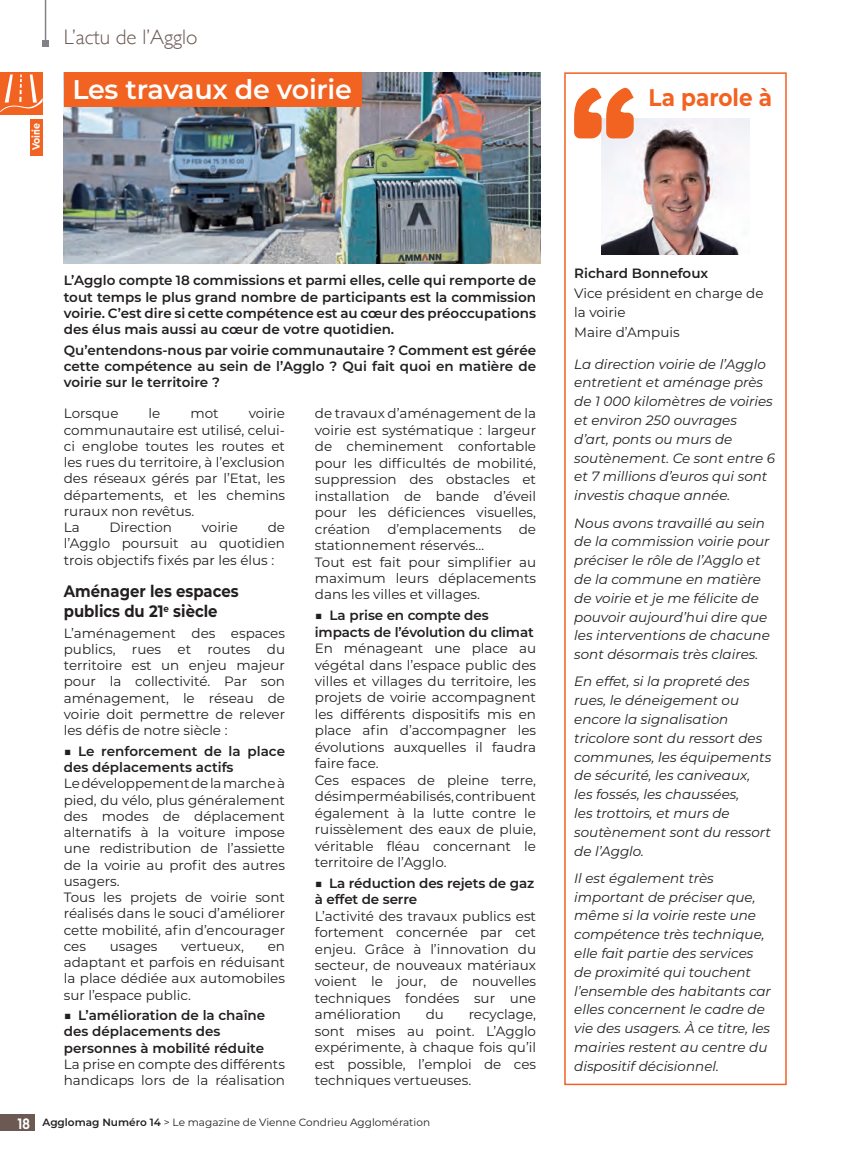
<style>
.page{position:relative;width:851px;height:1149px;background:#fff}
.page>*{position:absolute;margin:0;border:0;box-sizing:border-box;transform-origin:0 0}
.t1{font:600 27px "Montserrat";letter-spacing:-.01em;color:#fff}
.t2{font:700 24px "Montserrat";color:#f26221;scale:.9 1}
.t3{font:300 21px "Gill Sans";color:#6b5952}
.t4{font:700 16.5px/19.8px "Montserrat";color:#231f20;scale:.9 1}
.t5{font:700 15px "Montserrat";color:#fff;scale:.75 1}
.t6{font:13.5px/16.5px "Montserrat";color:#231f20;text-align:justify}
.t7{font:italic 13.5px/18.8px "Montserrat";color:#231f20}
.t8{font:600 13.5px/16.2px "Montserrat";color:#231f20}
.t9{font:10.5px "Montserrat";color:#231f20}
.t10{font:700 10.5px "Montserrat";letter-spacing:-.03em;color:#fff;scale:.9 1}
.s1{font-weight:600}
</style>
<div class="page">
<div style="left:0;top:1114px;width:34px;height:16px;background:#6b5952"></div>
<hr style="left:45px;top:0;width:1px;height:44px;background:#808285">
<svg style="left:43px;top:41px;width:6px;height:6px"></svg>
<img style="left:601px;top:118px;width:148px;height:136px">
<div style="left:564px;top:72px;width:222px;height:1012px;border:2px solid #f26221"></div>
<svg style="left:574px;top:87px;width:59px;height:51px"></svg>
<img style="left:64px;top:72px;width:476px;height:192px">
<div style="left:64px;top:72px;width:298px;height:34px;background:#f26221"></div>
<div style="left:30px;top:119px;width:13px;height:36px;background:#f26221"></div>
<div style="left:0;top:72px;width:43px;height:43px;background:#f26221"></div>
<svg style="left:0;top:74px;width:43px;height:38px"></svg>
<p class="t10" style="left:29px;top:150px;width:31px;rotate:-90deg">Voirie</p>
<p class="t3" style="left:64px;top:21px;width:135px">L’actu de l’Agglo</p>
<p class="t1" style="left:72px;top:70px;width:281px">Les travaux de voirie</p>
<p class="t2" style="left:648px;top:80px;width:139px">La parole à</p>
<p class="t8" style="left:64px;top:272px;width:473px;text-align:justify">L’Agglo compte 18 commissions et parmi elles, celle qui remporte de tout temps le plus grand nombre de participants est la commission voirie. C’est dire si cette compétence est au cœur des préoccupations des élus mais aussi au cœur de votre quotidien.</p>
<p class="t8" style="left:64px;top:341px;width:473px;text-align:justify">Qu’entendons-nous par voirie communautaire ? Comment est gérée cette compétence au sein de l’Agglo ? Qui fait quoi en matière de voirie sur le territoire ?</p>
<p class="t6" style="left:64px;top:405px;width:223px;text-indent:185px">voirie communautaire est utilisé, celui&shy;ci englobe toutes les routes et les rues du territoire, à l’exclusion des réseaux gérés par l’Etat, les départements, et les chemins ruraux non revêtus.</p>
<p class="t6" style="left:64px;top:518px;width:17px">La</p>
<p class="t6" style="left:109px;top:518px;width:64px">Direction</p>
<p class="t6" style="left:202px;top:518px;width:38px">voirie</p>
<p class="t6" style="left:64px;top:405px;width:56px">Lorsque</p>
<p class="t6" style="left:148px;top:405px;width:13px">le</p>
<p class="t6" style="left:190px;top:405px;width:30px">mot</p>
<p class="t6" style="left:64px;top:518px;width:223px;text-indent:204px">de l’Agglo poursuit au quotidien trois objectifs fixés par les élus :</p>
<p class="t4" style="left:64px;top:580px;width:196px">Aménager les espaces publics du 21<sup>e</sup> siècle</p>
<p class="t6" style="left:64px;top:624px;width:223px">L’aménagement des espaces publics, rues et routes du territoire est un enjeu majeur pour la collectivité. Par son aménagement, le réseau de voirie doit permettre de relever les défis de notre siècle :</p>
<p class="t8" style="left:64px;top:742px;width:223px">■ Le renforcement de la place des déplacements actifs</p>
<p class="t6" style="left:64px;top:774px;width:223px">Le développement de la marche à pied, du vélo, plus généralement des modes de déplacement alternatifs à la voiture impose une redistribution de l’assiette de la voirie au profit des autres usagers.</p>
<p class="t6" style="left:64px;top:888px;width:223px">Tous les projets de voirie sont réalisés dans le souci d’améliorer cette mobilité, afin d’encourager ces</p>
<p class="t6" style="left:110px;top:937px;width:49px">usages</p>
<p class="t6" style="left:181px;top:937px;width:64px">vertueux,</p>
<p class="t6" style="left:64px;top:937px;width:223px;text-indent:204px">en adaptant et parfois en réduisant la place dédiée aux automobiles sur l’espace public.</p>
<p class="t8" style="left:64px;top:1006px;width:203px">■ L’amélioration de la chaîne des déplacements des personnes à mobilité réduite</p>
<p class="t6" style="left:64px;top:1055px;width:223px">La prise en compte des différents handicaps lors de la réalisation</p>
<p class="t6" style="left:315px;top:405px;width:223px">de travaux d’aménagement de la voirie est systématique : largeur de cheminement confortable pour les difficultés de mobilité, suppression des obstacles et installation de bande d’éveil pour les déficiences visuelles, création</p>
<p class="t6" style="left:387px;top:520px;width:116px">d’emplacements</p>
<p class="t6" style="left:518px;top:520px;width:19px">de</p>
<p class="t6" style="left:315px;top:536px;width:171px">stationnement réservés…</p>
<p class="t6" style="left:315px;top:553px;width:223px">Tout est fait pour simplifier au maximum leurs déplacements dans les villes et villages.</p>
<p class="t8" style="left:315px;top:606px;width:220px">■ La prise en compte des impacts de l’évolution du climat</p>
<p class="t6" style="left:315px;top:639px;width:223px">En ménageant une place au végétal dans l’espace public des villes et villages du territoire, les projets de voirie accompagnent les différents dispositifs mis en place afin d’accompagner les évolutions auxquelles il faudra faire face.</p>
<p class="t6" style="left:315px;top:771px;width:223px">Ces espaces de pleine terre, désimperméabilisés, contribuent également à la lutte contre le ruissèlement des eaux de pluie, véritable fléau concernant le territoire de l’Agglo.</p>
<p class="t8" style="left:315px;top:873px;width:221px">■ La réduction des rejets de gaz à effet de serre</p>
<p class="t6" style="left:315px;top:906px;width:223px">L’activité des travaux publics est fortement concernée par cet enjeu. Grâce à l’innovation du secteur, de nouveaux matériaux voient le jour, de nouvelles techniques fondées sur une amélioration</p>
<p class="t6" style="left:315px;top:1005px;width:223px;text-indent:154px">recyclage, sont mises au point. L’Agglo expérimente, à chaque fois qu’il est possible, l’emploi de ces techniques vertueuses.</p>
<p class="t6" style="left:425px;top:1005px;width:20px">du</p>
<p class="t5" style="left:18px;top:1112px;width:17px">18</p>
<p class="t9" style="left:43px;top:1114px;width:389px"><span class="s1">Agglomag Numéro 14</span> &gt; Le magazine de Vienne Condrieu Agglomération</p>
<p class="t8" style="left:574px;top:265px;width:135px">Richard Bonnefoux</p>
<p class="t6" style="left:574px;top:283px;width:191px;line-height:19.5px">Vice président en charge de la voirie</p>
<p class="t6" style="left:574px;top:323px;width:107px">Maire d’Ampuis</p>
<p class="t7" style="left:574px;top:354px;width:202px">La direction voirie de l’Agglo entretient et aménage près de 1 000 kilomètres de voiries et environ 250 ouvrages d’art, ponts ou murs de soutènement. Ce sont entre 6 et 7 millions d’euros qui sont investis chaque année.</p>
<p class="t7" style="left:574px;top:512px;width:197px">Nous avons travaillé au sein de la commission voirie pour préciser le rôle de l’Agglo et de la commune en matière de voirie et je me félicite de pouvoir aujourd’hui dire que les interventions de chacune sont désormais très claires.</p>
<p class="t7" style="left:574px;top:671px;width:198px">En effet, si la propreté des rues, le déneigement ou encore la signalisation tricolore sont du ressort des communes, les équipements de sécurité, les caniveaux, les fossés, les chaussées,<br>les trottoirs, et murs de soutènement sont du ressort de l’Agglo.</p>
<p class="t7" style="left:574px;top:867px;width:198px">Il est également très important de préciser que, même si la voirie reste une compétence très technique, elle fait partie des services de proximité qui touchent l’ensemble des habitants car elles concernent le cadre de vie des usagers. À ce titre, les mairies restent au centre du dispositif décisionnel.</p>
</div>
